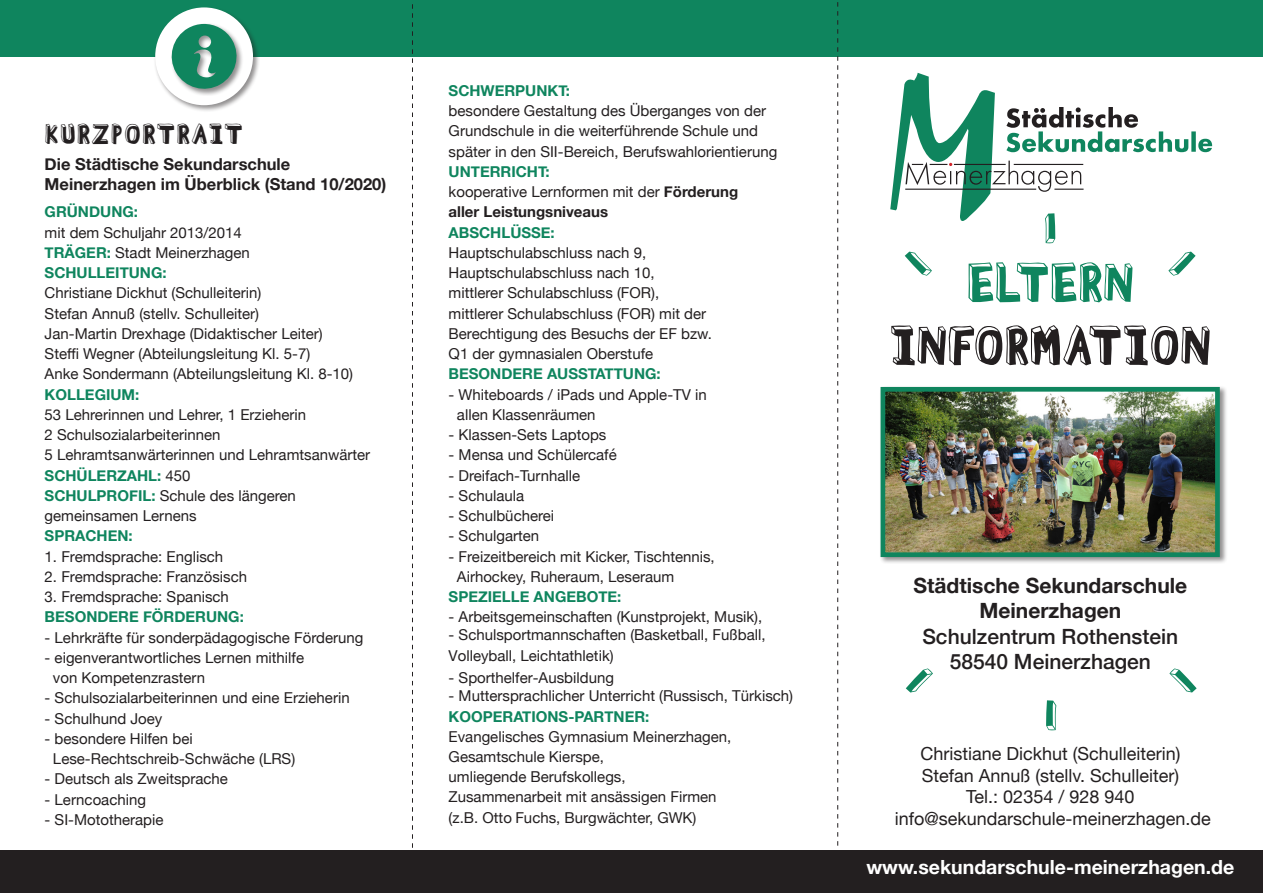
<style>
.page{position:relative;width:1263px;height:893px;background:#fff}
.page>*{position:absolute;margin:0;border:0;box-sizing:border-box;transform-origin:0 0}
.t1{font:52.5px/63px "Blockhead OT Black Face";color:#231f20;text-align:center;scale:.95 1}
.t2{font:27px "Blockhead OT Black Face";letter-spacing:.05em;color:#231f20}
.t3{font:500 21px/25.5px "Helvetica Neue";color:#231f20;text-align:center}
.t4{font:700 21px "Helvetica Neue";color:#231f20}
.t5{font:700 19.5px "Helvetica Neue";color:#fff}
.t6{font:18px/21.6px "Helvetica Neue";color:#231f20;text-align:center}
.t7{font:700 16.5px/19.8px "Helvetica Neue";color:#231f20}
.t8{font:15px/20.2px "Helvetica Neue";color:#231f20}
.t9{font:700 15px "Helvetica Neue";color:#0f855e}
.t10{font:700 15px "Helvetica Neue";color:#231f20}
.s1{font-weight:700;color:#0f855e}
.s2{font-weight:400;color:#231f20}
.s3{font-weight:700}
.s4{color:#0f855e}
</style>
<div class="page">
<div style="left:0;top:0;width:1263px;height:56px;background:#0f855e"></div>
<div style="left:0;top:850px;width:1263px;height:43px;background:#231f20"></div>
<svg style="left:837px;top:2px;width:1px;height:844px"></svg>
<svg style="left:412px;top:4px;width:1px;height:844px"></svg>
<div style="left:879px;top:385px;width:348px;height:180px;background:#231f20;opacity:.5"></div>
<img style="left:886px;top:393px;width:328px;height:158px">
<div style="left:880px;top:387px;width:340px;height:170px;border:5px solid #0f855e"></div>
<div style="left:154px;top:6px;width:106px;height:107px;background:#231f20;opacity:.5"></div>
<div style="left:155px;top:7px;width:98px;height:98px;background:#fff;border-radius:50%"></div>
<div style="left:170px;top:22px;width:74px;height:74px;background:#231f20;opacity:.5"></div>
<svg style="left:167px;top:24px;width:74px;height:69px"></svg>
<svg style="left:1168px;top:252px;width:27px;height:24px"></svg>
<svg style="left:890px;top:73px;width:322px;height:170px"></svg>
<svg style="left:905px;top:252px;width:27px;height:24px"></svg>
<svg style="left:1046px;top:700px;width:10px;height:30px"></svg>
<svg style="left:906px;top:668px;width:27px;height:24px"></svg>
<svg style="left:1169px;top:668px;width:28px;height:24px"></svg>
<p class="t2" style="left:45px;top:120px;width:200px">KURZPORTRAIT</p>
<p class="t7" style="left:45px;top:155px;width:343px">Die Städtische Sekundarschule<br>Meinerzhagen im Überblick (Stand 10/2020)</p>
<p class="t9" style="left:45px;top:200px;width:95px">GRÜNDUNG:</p>
<p class="t8" style="left:45px;top:223px;width:199px">mit dem Schuljahr 2013/2014</p>
<p class="t8" style="left:45px;top:243px;width:207px"><span class="s1">TRÄGER:</span> Stadt Meinerzhagen</p>
<p class="t9" style="left:45px;top:261px;width:123px">SCHULLEITUNG:</p>
<p class="t8" style="left:45px;top:284px;width:218px">Christiane Dickhut (Schulleiterin)</p>
<p class="t8" style="left:45px;top:304px;width:216px">Stefan Annuß (stellv. Schulleiter)</p>
<p class="t8" style="left:45px;top:324px;width:310px">Jan-Martin Drexhage (Didaktischer Leiter)<br>Steffi Wegner (Abteilungsleitung Kl. 5-7)<br>Anke Sondermann (Abteilungsleitung Kl. 8-10)<br><span class="s1">KOLLEGIUM:</span></p>
<p class="t8" style="left:45px;top:405px;width:263px">53 Lehrerinnen und Lehrer, 1 Erzieherin</p>
<p class="t8" style="left:45px;top:426px;width:177px">2 Schulsozialarbeiterinnen</p>
<p class="t8" style="left:45px;top:446px;width:327px">5 Lehramtsanwärterinnen und Lehramtsanwärter</p>
<p class="t9" style="left:45px;top:464px;width:147px">SCHÜLERZAHL: <span class="s2">450</span></p>
<p class="t8" style="left:45px;top:486px;width:253px"><span class="s1">SCHULPROFIL:</span> Schule des längeren gemeinsamen Lernens</p>
<p class="t9" style="left:45px;top:524px;width:90px">SPRACHEN:</p>
<p class="t8" style="left:45px;top:547px;width:180px">1. Fremdsprache: Englisch</p>
<p class="t8" style="left:45px;top:567px;width:204px">2. Fremdsprache: Französisch</p>
<p class="t8" style="left:45px;top:588px;width:186px">3. Fremdsprache: Spanisch</p>
<p class="t9" style="left:45px;top:605px;width:201px">BESONDERE FÖRDERUNG:</p>
<p class="t8" style="left:45px;top:628px;width:320px">- Lehrkräfte für sonderpädagogische Förderung</p>
<p class="t8" style="left:45px;top:648px;width:261px">- eigenverantwortliches Lernen mithilfe</p>
<p class="t8" style="left:53px;top:669px;width:154px">von Kompetenzrastern</p>
<p class="t8" style="left:45px;top:689px;width:306px">- Schulsozialarbeiterinnen und eine Erzieherin</p>
<p class="t8" style="left:45px;top:709px;width:119px">- Schulhund Joey</p>
<p class="t8" style="left:45px;top:729px;width:150px">- besondere Hilfen bei</p>
<p class="t8" style="left:53px;top:750px;width:244px">Lese-Rechtschreib-Schwäche (LRS)</p>
<p class="t8" style="left:45px;top:770px;width:185px">- Deutsch als Zweitsprache</p>
<p class="t8" style="left:45px;top:790px;width:103px">- Lerncoaching</p>
<p class="t8" style="left:45px;top:810px;width:120px">- SI-Mototherapie</p>
<p class="t9" style="left:449px;top:79px;width:123px">SCHWERPUNKT:</p>
<p class="t8" style="left:449px;top:102px;width:319px">besondere Gestaltung des Überganges von der<br>Grundschule in die weiterführende Schule und</p>
<p class="t8" style="left:449px;top:142px;width:330px">später in den SII-Bereich, Berufswahlorientierung</p>
<p class="t9" style="left:449px;top:160px;width:103px">UNTERRICHT:</p>
<p class="t8" style="left:449px;top:183px;width:291px">kooperative Lernformen mit der <span class="s3">Förderung</span></p>
<p class="t10" style="left:449px;top:200px;width:161px">aller Leistungsniveaus</p>
<p class="t9" style="left:449px;top:221px;width:108px">ABSCHLÜSSE:</p>
<p class="t8" style="left:449px;top:243px;width:199px">Hauptschulabschluss nach 9,</p>
<p class="t8" style="left:449px;top:264px;width:207px">Hauptschulabschluss nach 10,</p>
<p class="t8" style="left:449px;top:284px;width:212px">mittlerer Schulabschluss (FOR),</p>
<p class="t8" style="left:449px;top:304px;width:259px">mittlerer Schulabschluss (FOR) mit der</p>
<p class="t8" style="left:449px;top:324px;width:265px">Berechtigung des Besuchs der EF bzw.</p>
<p class="t8" style="left:449px;top:345px;width:206px">Q1 der gymnasialen Oberstufe</p>
<p class="t9" style="left:449px;top:362px;width:214px">BESONDERE AUSSTATTUNG:</p>
<p class="t8" style="left:449px;top:385px;width:260px">- Whiteboards / iPads und Apple-TV in</p>
<p class="t8" style="left:457px;top:405px;width:140px">allen Klassenräumen</p>
<p class="t8" style="left:449px;top:426px;width:159px">- Klassen-Sets Laptops</p>
<p class="t8" style="left:449px;top:446px;width:170px">- Mensa und Schülercafé</p>
<p class="t8" style="left:449px;top:466px;width:133px">- Dreifach-Turnhalle</p>
<p class="t8" style="left:449px;top:486px;width:77px">- Schulaula</p>
<p class="t8" style="left:449px;top:507px;width:107px">- Schulbücherei</p>
<p class="t8" style="left:449px;top:527px;width:92px">- Schulgarten</p>
<p class="t8" style="left:449px;top:547px;width:268px">- Freizeitbereich mit Kicker, Tischtennis,</p>
<p class="t8" style="left:457px;top:567px;width:219px">Airhockey, Ruheraum, Leseraum</p>
<p class="t9" style="left:449px;top:585px;width:174px">SPEZIELLE ANGEBOTE:</p>
<p class="t8" style="left:449px;top:608px;width:315px">- Arbeitsgemeinschaften (Kunstprojekt, Musik),</p>
<p class="t8" style="left:449px;top:626px;width:319px">- Schulsportmannschaften (Basketball, Fußball,<br>Volleyball, Leichtathletik)</p>
<p class="t8" style="left:449px;top:669px;width:167px">- Sporthelfer-Ausbildung</p>
<p class="t8" style="left:449px;top:687px;width:346px">- Muttersprachlicher Unterricht (Russisch, Türkisch)<br><span class="s1">KOOPERATIONS-PARTNER:<br></span>Evangelisches Gymnasium Meinerzhagen, Gesamtschule Kierspe,<br>umliegende Berufskollegs,<br>Zusammenarbeit mit ansässigen Firmen<br>(z.B. Otto Fuchs, Burgwächter, GWK)</p>
<p class="t1" style="left:889px;top:252px;width:340px"><span class="s4">ELTERN<br></span>INFORMATION</p>
<p class="t4" style="left:913px;top:569px;width:275px">Städtische Sekundarschule</p>
<p class="t4" style="left:979px;top:594px;width:143px">Meinerzhagen</p>
<p class="t3" style="left:922px;top:622px;width:257px">Schulzentrum Rothenstein<br>58540 Meinerzhagen</p>
<p class="t6" style="left:920px;top:744px;width:262px">Christiane Dickhut (Schulleiterin)</p>
<p class="t6" style="left:922px;top:766px;width:259px">Stefan Annuß (stellv. Schulleiter)</p>
<p class="t6" style="left:895px;top:787px;width:318px">Tel.: 02354 / 928 940 info@sekundarschule-meinerzhagen.de</p>
<p class="t5" style="left:866px;top:851px;width:369px">www.sekundarschule-meinerzhagen.de</p>
</div>
